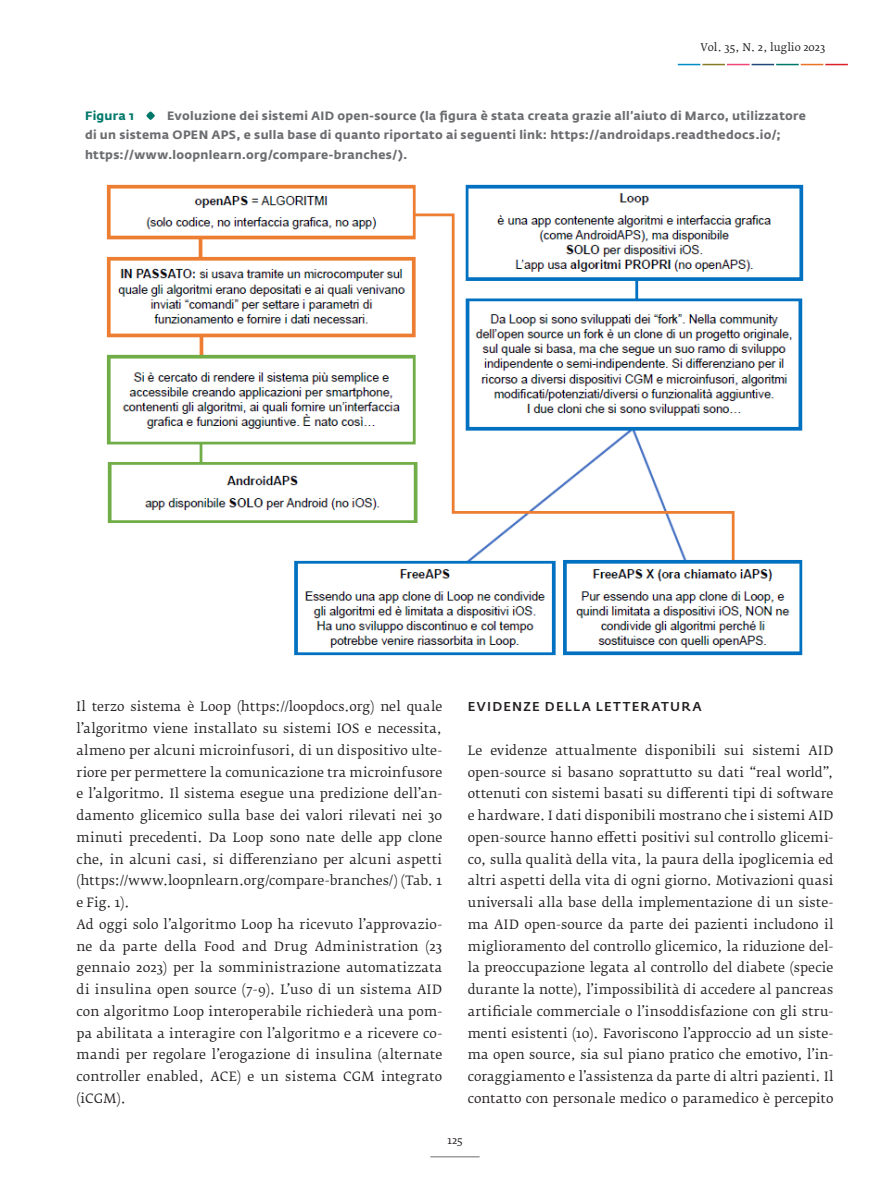
<style>
.page{position:relative;width:893px;height:1191px;background:#fff}
.page>*{position:absolute;margin:0;border:0;box-sizing:border-box;transform-origin:0 0}
.Testo{font:12.75px/21.8px "Fedra Serif B Pro";letter-spacing:.015em;color:#231f20;text-align:justify}
.Titoletto_-_1{font:500 12.75px "Fedra Sans Std";letter-spacing:.095em;color:#231f20}
.Didascalia{font:700 12px/19.5px "Fedra Sans Std";letter-spacing:.025em;color:#6c6d70}
.Didascalia-2{font:700 12px "Fedra Sans Std";letter-spacing:.025em;color:#007869}
.t1{font:10.5px "Fedra Serif B Pro";color:#231f20}
</style>
<div class="page">
<hr style="left:430px;top:1156px;width:50px;height:1px;background:#6c6d70">
<svg style="left:678px;top:64px;width:170px;height:1px"></svg>
<svg style="left:146px;top:111px;width:9px;height:9px"></svg>
<img style="left:106px;top:184px;width:698px;height:472px">
<p class="t1" style="left:700px;top:40px;width:126px">Vol. 35, N. 2, luglio 2023</p>
<p class="Didascalia" style="left:85px;top:106px;width:722px;text-indent:82px">Evoluzione dei sistemi AID open-source (la figura è stata creata grazie all’aiuto di Marco, utilizzatore di un sistema OPEN APS, e sulla base di quanto riportato ai seguenti link: https://androidaps.readthedocs.io/; https://www.loopnlearn.org/compare-branches/).</p>
<p class="Didascalia-2" style="left:85px;top:108px;width:51px">Figura 1</p>
<p class="Testo" style="left:77px;top:696px;width:367px">Il terzo sistema è Loop (https://loopdocs.org) nel quale l’algoritmo viene installato su sistemi IOS e necessita, almeno per alcuni microinfusori, di un dispositivo ulte&shy;riore per permettere la comunicazione tra microinfusore e l’algoritmo. Il sistema esegue una predizione dell’an&shy;damento glicemico sulla base dei valori rilevati nei 30 minuti precedenti. Da Loop sono nate delle app clone che, in alcuni casi, si differenziano per alcuni aspetti (https://www.loopnlearn.org/compare-branches/) (Tab. 1 e Fig. 1).</p>
<p class="Testo" style="left:77px;top:913px;width:367px">Ad oggi solo l’algoritmo Loop ha ricevuto l’approvazio&shy;ne da parte della Food and Drug Administration (23 gennaio 2023) per la somministrazione automatizzata di insulina open source (7-9). L’uso di un sistema AID con algoritmo Loop interoperabile richiederà una pom&shy;pa abilitata a interagire con l’algoritmo e a ricevere co&shy;mandi per regolare l’erogazione di insulina (alternate controller enabled, ACE) e un sistema CGM integrato (iCGM).</p>
<p class="Titoletto_-_1" style="left:468px;top:699px;width:235px">EVIDENZE DELLA LETTERATURA</p>
<p class="Testo" style="left:468px;top:739px;width:367px">Le evidenze attualmente disponibili sui sistemi AID open-source si basano soprattutto su dati “real world”, ottenuti con sistemi basati su differenti tipi di software e hardware. I dati disponibili mostrano che i sistemi AID open-source hanno effetti positivi sul controllo glicemi&shy;co, sulla qualità della vita, la paura della ipoglicemia ed altri aspetti della vita di ogni giorno. Motivazioni quasi universali alla base della implementazione di un siste&shy;ma AID open-source da parte dei pazienti includono il miglioramento del controllo glicemico, la riduzione del&shy;la preoccupazione legata al controllo del diabete (specie durante la notte), l’impossibilità di accedere al pancreas artificiale commerciale o l’insoddisfazione con gli stru&shy;menti esistenti (10). Favoriscono l’approccio ad un siste&shy;ma open source, sia sul piano pratico che emotivo, l’in&shy;coraggiamento e l’assistenza da parte di altri pazienti. Il contatto con personale medico o paramedico è percepito</p>
<p class="t1" style="left:447px;top:1133px;width:17px">125</p>
</div>
